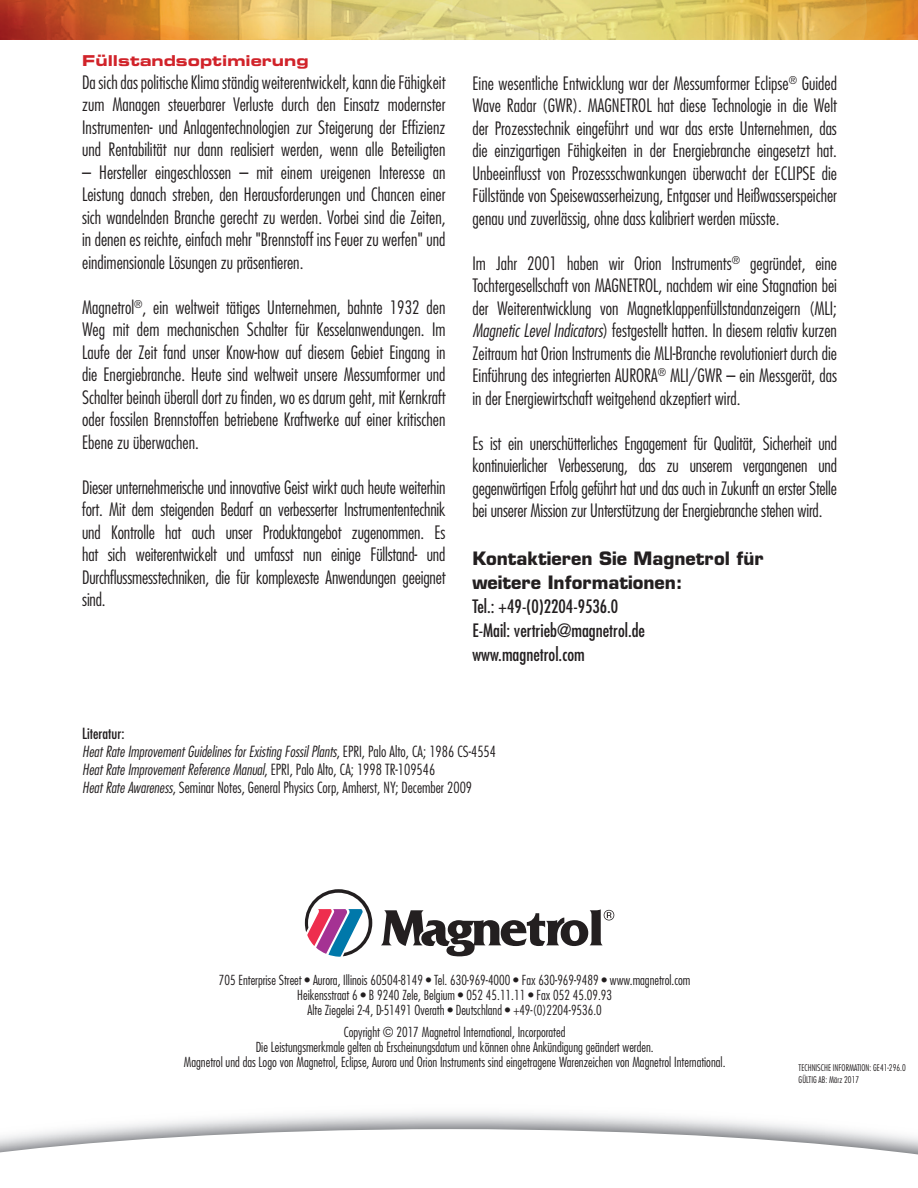
<style>
.page{position:relative;width:918px;height:1188px;background:#fff}
.page>*{position:absolute;margin:0;border:0;box-sizing:border-box;transform-origin:0 0}
.t1{font:300 condensed 18px/22.5px "Futura";color:#231f20;text-align:justify}
.t2{font:condensed 18px "Futura";color:#231f20}
.t3{font:700 18px/24px "Eurostile";color:#231f20}
.t4{font:italic 300 condensed 15px "Futura";color:#231f20}
.t5{font:300 condensed 15px "Futura";color:#231f20}
.t6{font:15px "Eurostile Bold Extended Two";color:#d1232a}
.t7{font:condensed 15px "Futura";color:#231f20}
.t8{font:300 condensed 13.5px "Futura";color:#231f20}
.t9{font:300 condensed 9px "Futura";color:#231f20}
.s1{font-style:italic}
.s2{font-style:normal}
</style>
<div class="page">
<img style="left:0;top:0;width:918px;height:40px">
<svg style="left:305px;top:889px;width:67px;height:68px"></svg>
<svg style="left:381px;top:909px;width:233px;height:47px"></svg>
<svg style="left:0;top:1129px;width:918px;height:26px"></svg>
<p class="t6" style="left:82px;top:50px;width:228px">Füllstandsoptimierung</p>
<p class="t1" style="left:82px;top:71px;width:365px">Da sich das politische Klima ständig weiterentwickelt, kann die Fähigkeit zum Managen steuerbarer Verluste durch den Einsatz modernster Instrumenten- und Anlagentechnologien zur Steigerung der Effizienz und Rentabilität nur dann realisiert werden, wenn alle Beteiligten</p>
<p class="t1" style="left:82px;top:161px;width:365px">– Hersteller eingeschlossen – mit einem ureigenen Interesse an Leistung danach streben, den Herausforderungen und Chancen einer sich wandelnden Branche gerecht zu werden. Vorbei sind die Zeiten, in denen es reichte, einfach mehr "Brennstoff ins Feuer zu werfen" und eindimensionale Lösungen zu präsentieren.</p>
<p class="t1" style="left:82px;top:296px;width:365px">Magnetrol<sup>®</sup>, ein weltweit tätiges Unternehmen, bahnte 1932 den Weg mit dem mechanischen Schalter für Kesselanwendungen. Im Laufe der Zeit fand unser Know-how auf diesem Gebiet Eingang in die Energiebranche. Heute sind weltweit unsere Messumformer und Schalter beinah überall dort zu finden, wo es darum geht, mit Kernkraft oder fossilen Brennstoffen betriebene Kraftwerke auf einer kritischen Ebene zu überwachen.</p>
<p class="t1" style="left:82px;top:476px;width:365px">Dieser unternehmerische und innovative Geist wirkt auch heute weiterhin fort. Mit dem steigenden Bedarf an verbesserter Instrumententechnik und Kontrolle hat auch unser Produktangebot zugenommen. Es hat sich weiterentwickelt und umfasst nun einige Füllstand- und Durchflussmesstechniken, die für komplexeste Anwendungen geeignet sind.</p>
<p class="t1" style="left:472px;top:71px;width:366px">Eine wesentliche Entwicklung war der Messumformer Eclipse<sup>®</sup> Guided Wave Radar (GWR). MAGNETROL hat diese Technologie in die Welt der Prozesstechnik eingeführt und war das erste Unternehmen, das die einzigartigen Fähigkeiten in der Energiebranche eingesetzt hat.<br>Unbeeinflusst von Prozessschwankungen überwacht der ECLIPSE die Füllstände von Speisewasserheizung, Entgaser und Heißwasserspeicher genau und zuverlässig, ohne dass kalibriert werden müsste.</p>
<p class="t1" style="left:472px;top:251px;width:366px">Im Jahr 2001 haben wir Orion Instruments<sup>®</sup> gegründet, eine Tochtergesellschaft von MAGNETROL, nachdem wir eine Stagnation bei der Weiterentwicklung von Magnetklappenfüllstandanzeigern (MLI; <span class="s1">Magnetic Level Indicators</span>) festgestellt hatten. In diesem relativ kurzen Zeitraum hat Orion Instruments die MLI-Branche revolutioniert durch die Einführung des integrierten AURORA<sup>®</sup> MLI/GWR – ein Messgerät, das in der Energiewirtschaft weitgehend akzeptiert wird.</p>
<p class="t1" style="left:472px;top:431px;width:366px">Es ist ein unerschütterliches Engagement für Qualität, Sicherheit und kontinuierlicher Verbesserung, das zu unserem vergangenen und gegenwärtigen Erfolg geführt hat und das auch in Zukunft an erster Stelle bei unserer Mission zur Unterstützung der Energiebranche stehen wird.</p>
<p class="t3" style="left:472px;top:546px;width:293px">Kontaktieren Sie Magnetrol für weitere Informationen:</p>
<p class="t2" style="left:472px;top:595px;width:147px">Tel.: +49-(0)2204-9536.0</p>
<p class="t2" style="left:472px;top:619px;width:174px">E-Mail: vertrieb@magnetrol.de</p>
<p class="t2" style="left:472px;top:643px;width:114px">www.magnetrol.com</p>
<p class="t7" style="left:82px;top:724px;width:44px">Literatur:</p>
<p class="t4" style="left:82px;top:742px;width:415px">Heat Rate Improvement Guidelines for Existing Fossil Plants<span class="s2">, EPRI, Palo Alto, CA; 1986 CS-4554</span></p>
<p class="t4" style="left:82px;top:760px;width:355px">Heat Rate Improvement Reference Manual<span class="s2">, EPRI, Palo Alto, CA; 1998 TR-109546</span></p>
<p class="t5" style="left:82px;top:778px;width:391px"><span class="s1">Heat Rate Awareness</span>, Seminar Notes, General Physics Corp, Amherst, NY; December 2009</p>
<p class="t8" style="left:219px;top:971px;width:473px">705 Enterprise Street • Aurora, Illinois 60504-8149 • Tel. 630-969-4000 • Fax 630-969-9489 • www.magnetrol.com</p>
<p class="t8" style="left:297px;top:986px;width:316px">Heikensstraat 6 • B 9240 Zele, Belgium • 052 45.11.11 • Fax 052 45.09.93</p>
<p class="t8" style="left:307px;top:1001px;width:296px">Alte Ziegelei 2-4, D-51491 Overath • Deutschland • +49-(0)2204-9536.0</p>
<p class="t8" style="left:344px;top:1024px;width:223px">Copyright © 2017 Magnetrol International, Incorporated</p>
<p class="t8" style="left:256px;top:1039px;width:399px">Die Leistungsmerkmale gelten ab Erscheinungsdatum und können ohne Ankündigung geändert werden.</p>
<p class="t8" style="left:184px;top:1054px;width:543px">Magnetrol und das Logo von Magnetrol, Eclipse, Aurora und Orion Instruments sind eingetragene Warenzeichen von Magnetrol International.</p>
<p class="t9" style="left:799px;top:1062px;width:109px">TECHNISCHE INFORMATION: GE41-296.0</p>
<p class="t9" style="left:799px;top:1074px;width:62px">GÜLTIG AB: März 2017</p>
</div>
